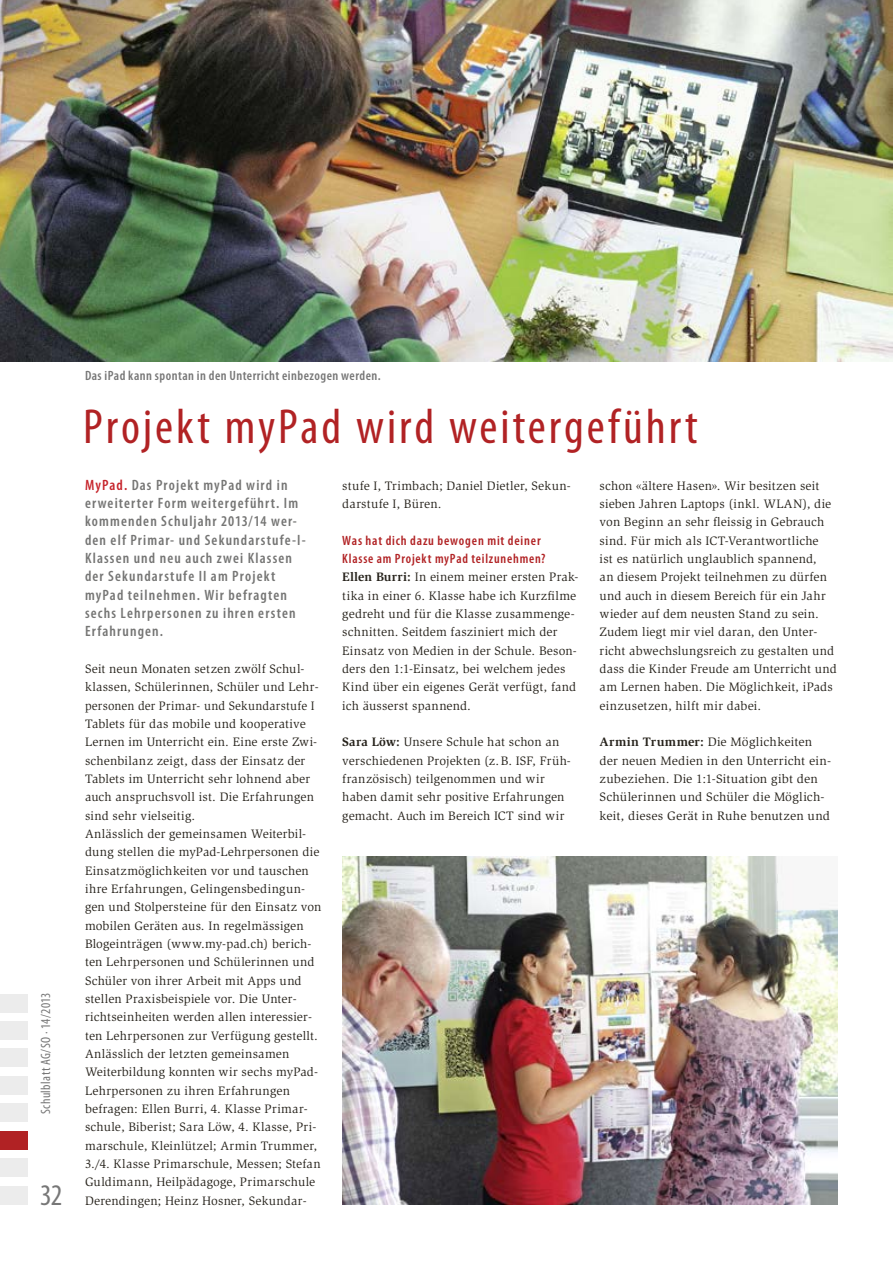
<style>
.page{position:relative;width:893px;height:1263px;background:#fff}
.page>*{position:absolute;margin:0;border:0;box-sizing:border-box;transform-origin:0 0}
.t1{font:condensed 49.5px "Myriad Pro";letter-spacing:.06em;color:#b12224}
.t2{font:condensed 30px "Myriad Pro";color:#777}
.t3{font:600 condensed 15px/18.3px "Myriad Pro";letter-spacing:.075em;color:#757574}
.t4{font:600 condensed 13.5px/18.3px "Myriad Pro";letter-spacing:.06em;color:#b12224}
.t5{font:600 condensed 13.5px "Myriad Pro";letter-spacing:.035em;color:#777}
.t6{font:condensed 13.5px "Myriad Pro";letter-spacing:.03em;color:#777}
.t7{font:12.6px/18.3px "Slimbach Std";letter-spacing:.015em;color:#27231c}
.s1{color:#c6242b}
.s2{font-weight:700}
</style>
<div class="page">
<div style="left:0;top:1021px;width:28px;height:18px;background:#ececec"></div>
<div style="left:0;top:994px;width:28px;height:18px;background:#ececec"></div>
<div style="left:0;top:1048px;width:28px;height:19px;background:#ececec"></div>
<div style="left:0;top:1076px;width:28px;height:18px;background:#ececec"></div>
<div style="left:0;top:1103px;width:28px;height:19px;background:#ececec"></div>
<div style="left:0;top:1186px;width:28px;height:18px;background:#ececec"></div>
<div style="left:0;top:1158px;width:28px;height:19px;background:#ececec"></div>
<div style="left:0;top:1131px;width:28px;height:18px;background:#b12224"></div>
<img style="left:0;top:0;width:893px;height:361px">
<img style="left:342px;top:856px;width:496px;height:348px">
<p class="t6" style="left:38px;top:1114px;width:123px;rotate:-90deg">Schulblatt AG/SO · 14/2013</p>
<h2 class="t2" style="left:40px;top:1176px;width:24px">32</h2>
<p class="t5" style="left:85px;top:367px;width:297px">Das iPad kann spontan in den Unterricht einbezogen werden.</p>
<h1 class="t1" style="left:83px;top:397px;width:616px">Projekt myPad wird weitergeführt</h1>
<p class="t3" style="left:85px;top:475px;width:222px"><span class="s1">MyPad.</span> Das Projekt myPad wird in erweiterter Form weitergeführt. Im kommenden Schuljahr 2013/14 wer&shy;den elf Primar- und Sekundarstufe-I-<br>Klassen und neu auch zwei Klassen der Sekundarstufe II am Projekt myPad teilnehmen. Wir befragten sechs Lehrpersonen zu ihren ersten<br>Erfahrungen.</p>
<p class="t7" style="left:85px;top:660px;width:238px">Seit neun Monaten setzen zwölf Schul&shy;klassen, Schülerinnen, Schüler und Lehr&shy;personen der Primar- und Sekundarstufe I Tablets für das mobile und kooperative Lernen im Unterricht ein. Eine erste Zwi&shy;schenbilanz zeigt, dass der Einsatz der Tablets im Unterricht sehr lohnend aber auch anspruchsvoll ist. Die Erfahrungen sind sehr vielseitig.<br>Anlässlich der gemeinsamen Weiterbil&shy;dung stellen die myPad-Lehrpersonen die Einsatzmöglichkeiten vor und tauschen ihre Erfahrungen, Gelingensbedingun&shy;gen und Stolpersteine für den Einsatz von mobilen Geräten aus. In regelmässigen Blogeinträgen (www.my-pad.ch) berich&shy;ten Lehrpersonen und Schülerinnen und Schüler von ihrer Arbeit mit Apps und stellen Praxisbeispiele vor. Die Unter&shy;richtseinheiten werden allen interessier&shy;ten Lehrpersonen zur Verfügung gestellt.<br>Anlässlich der letzten gemeinsamen Weiterbildung konnten wir sechs myPad-Lehrpersonen zu ihren Erfahrungen befragen: Ellen Burri, 4. Klasse Primar&shy;schule, Biberist; Sara Löw, 4. Klasse, Pri&shy;marschule, Kleinlützel; Armin Trummer, 3./4. Klasse Primarschule, Messen; Stefan Guldimann, Heilpädagoge, Primarschule Derendingen; Heinz Hosner, Sekundar-</p>
<p class="t7" style="left:342px;top:476px;width:230px">stufe I, Trimbach; Daniel Dietler, Sekun&shy;darstufe I, Büren.</p>
<p class="t4" style="left:342px;top:531px;width:205px">Was hat dich dazu bewogen mit deiner<br>Klasse am Projekt myPad teilzunehmen?</p>
<p class="t7" style="left:342px;top:568px;width:238px"><span class="s2">Ellen Burri:</span> In einem meiner ersten Prak&shy;tika in einer 6. Klasse habe ich Kurzfilme gedreht und für die Klasse zusammenge&shy;schnitten. Seitdem fasziniert mich der Einsatz von Medien in der Schule. Beson&shy;ders den 1:1-Einsatz, bei welchem jedes Kind über ein eigenes Gerät verfügt, fand ich äusserst spannend.</p>
<p class="t7" style="left:342px;top:733px;width:230px"><span class="s2">Sara Löw:</span> Unsere Schule hat schon an verschiedenen Projekten (z.B. ISF, Früh&shy;französisch) teilgenommen und wir haben damit sehr positive Erfahrungen gemacht. Auch im Bereich ICT sind wir</p>
<p class="t7" style="left:600px;top:476px;width:239px">schon «ältere Hasen». Wir besitzen seit sieben Jahren Laptops (inkl. WLAN), die von Beginn an sehr fleissig in Gebrauch sind. Für mich als ICT-Verantwortliche<br>ist es natürlich unglaublich spannend,<br>an diesem Projekt teilnehmen zu dürfen und auch in diesem Bereich für ein Jahr wieder auf dem neusten Stand zu sein.<br>Zudem liegt mir viel daran, den Unter&shy;richt abwechslungsreich zu gestalten und dass die Kinder Freude am Unterricht und am Lernen haben. Die Möglichkeit, iPads einzusetzen, hilft mir dabei.</p>
<p class="t7" style="left:600px;top:733px;width:233px"><span class="s2">Armin Trummer:</span> Die Möglichkeiten der neuen Medien in den Unterricht ein&shy;zubeziehen. Die 1:1-Situation gibt den Schülerinnen und Schüler die Möglich&shy;keit, dieses Gerät in Ruhe benutzen und</p>
</div>
